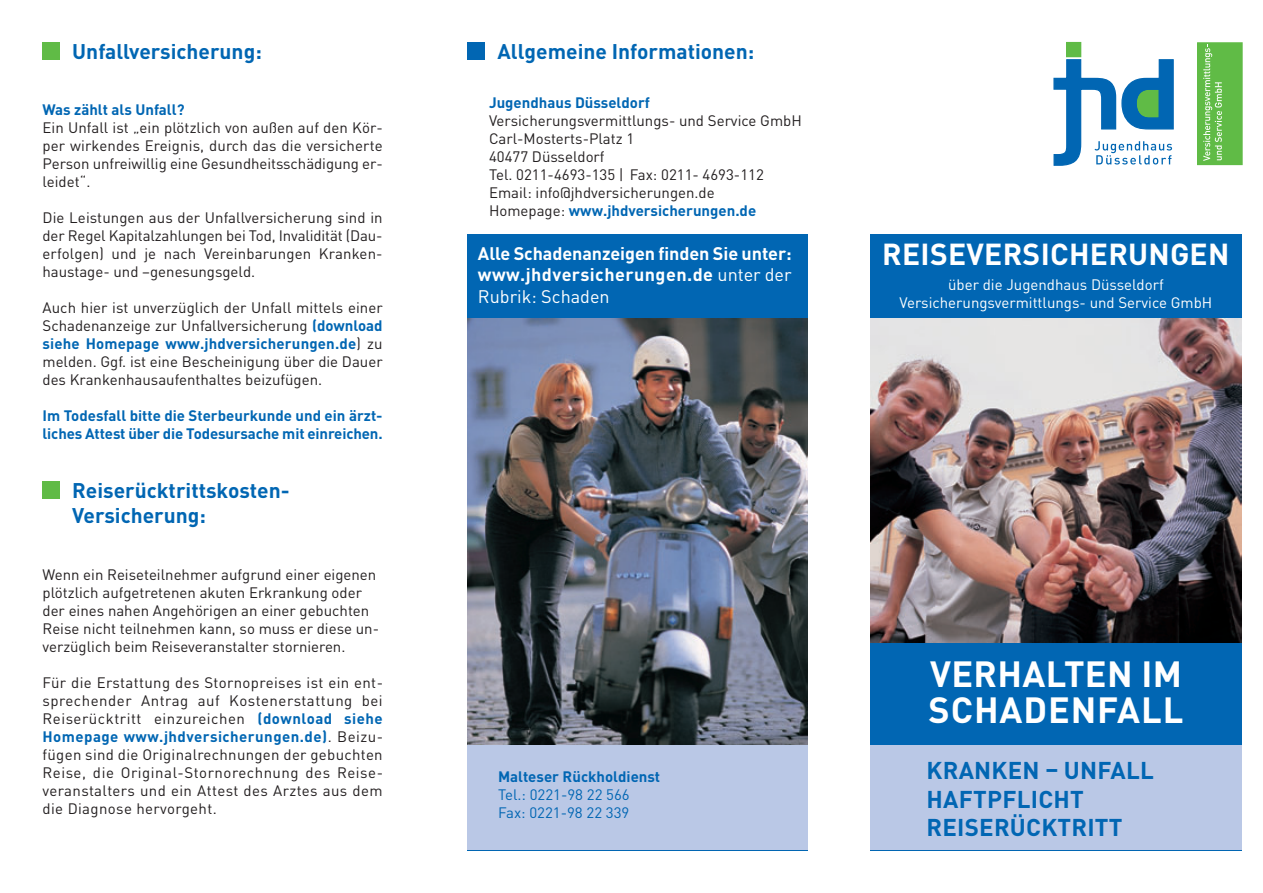
<style>
.page{position:relative;width:1263px;height:893px;background:#fff}
.page>*{position:absolute;margin:0;border:0;box-sizing:border-box;transform-origin:0 0}
.t1{font:700 36px/36px "DIN Pro";letter-spacing:.01em;color:#fff}
.t2{font:700 30px "DIN Pro";letter-spacing:.01em;color:#fff}
.t3{font:700 24px/28.8px "DIN Pro";letter-spacing:.01em;color:#0166b3}
.t4{font:700 21px/25.2px "DIN Pro";color:#0166b3}
.t5{font:700 18px/21.6px "DIN Pro";letter-spacing:-.005em;color:#fff;text-align:justify}
.t6{font:15px/18px "DIN Pro";color:#231f20;text-align:justify}
.t7{font:700 15px/18px "DIN Pro";color:#0166b3}
.t8{font:15px/18px "DIN Pro";color:#fff;text-align:center}
.t9{font:15px/18px "DIN Pro";color:#0166b3}
.s1{font-weight:700;color:#0166b3}
.s2{font-weight:400}
</style>
<div class="page">
<div style="left:468px;top:234px;width:340px;height:616px;background:#0166b3"></div>
<img style="left:468px;top:319px;width:340px;height:426px">
<div style="left:468px;top:43px;width:17px;height:17px;background:#0166b3"></div>
<div style="left:871px;top:234px;width:371px;height:616px;background:#0166b3"></div>
<div style="left:871px;top:745px;width:371px;height:105px;background:#bac8e6"></div>
<div style="left:467px;top:745px;width:341px;height:105px;background:#bac8e6"></div>
<img style="left:871px;top:319px;width:371px;height:323px">
<div style="left:1197px;top:43px;width:45px;height:122px;background:#60bb46"></div>
<div style="left:1197px;top:42px;width:46px;height:123px;border:1px solid #60bb46"></div>
<svg style="left:1203px;top:45px;width:19px;height:116px"></svg>
<div style="left:1066px;top:43px;width:15px;height:14px;background:#60bb46"></div>
<div style="left:1066px;top:42px;width:15px;height:15px;border:1px solid #60bb46"></div>
<svg style="left:1053px;top:59px;width:121px;height:107px"></svg>
<div style="left:43px;top:43px;width:17px;height:17px;background:#60bb46"></div>
<div style="left:43px;top:482px;width:17px;height:17px;background:#60bb46"></div>
<h3 class="t4" style="left:72px;top:40px;width:191px">Unfallversicherung:</h3>
<p class="t7" style="left:43px;top:102px;width:144px">Was zählt als Unfall?</p>
<p class="t6" style="left:43px;top:120px;width:342px">Ein Unfall ist „ein plötzlich von außen auf den Kör&shy;per wirkendes Ereignis, durch das die versicherte Person unfreiwillig eine Gesundheitsschädigung er&shy;leidet“.</p>
<p class="t6" style="left:43px;top:210px;width:342px">Die Leistungen aus der Unfallversicherung sind in der Regel Kapitalzahlungen bei Tod, Invalidität (Dau&shy;erfolgen) und je nach Vereinbarungen Kranken&shy;haustage- und –genesungsgeld.</p>
<p class="t6" style="left:43px;top:300px;width:342px">Auch hier ist unverzüglich der Unfall mittels einer Schadenanzeige zur Unfallversicherung <span class="s1">(download siehe Homepage www.jhdversicherungen.de</span>) zu melden. Ggf. ist eine Bescheinigung über die Dauer des Krankenhausaufenthaltes beizufügen.</p>
<p class="t7" style="left:43px;top:408px;width:342px">Im Todesfall bitte die Sterbeurkunde und ein ärzt&shy;liches Attest über die Todesursache mit einreichen.</p>
<h3 class="t4" style="left:72px;top:480px;width:219px">Reiserücktrittskosten-<br>Versicherung:</h3>
<p class="t6" style="left:43px;top:567px;width:338px;text-align:left">Wenn ein Reiseteilnehmer aufgrund einer eigenen plötzlich aufgetretenen akuten Erkrankung oder der eines nahen Angehörigen an einer gebuchten Reise nicht teilnehmen kann, so muss er diese un&shy;verzüglich beim Reiseveranstalter stornieren.</p>
<p class="t6" style="left:43px;top:675px;width:342px">Für die Erstattung des Stornopreises ist ein ent&shy;sprechender Antrag auf Kostenerstattung bei Reiserücktritt einzureichen <span class="s1">(download siehe Homepage www.jhdversicherungen.de)</span>. Beizu&shy;fügen sind die Originalrechnungen der gebuchten Reise, die Original-Stornorechnung des Reise&shy;veranstalters und ein Attest des Arztes aus dem die Diagnose hervorgeht.</p>
<h3 class="t4" style="left:497px;top:40px;width:258px">Allgemeine Informationen:</h3>
<p class="t7" style="left:489px;top:95px;width:162px">Jugendhaus Düsseldorf</p>
<p class="t6" style="left:489px;top:113px;width:314px;text-align:left">Versicherungsvermittlungs- und Service GmbH Carl-Mosterts-Platz 1<br>40477 Düsseldorf<br>Tel. 0211-4693-135 | Fax: 0211- 4693-112<br>Email: info@jhdversicherungen.de<br>Homepage: <span class="s1">www.jhdversicherungen.de</span></p>
<p class="t5" style="left:478px;top:244px;width:315px">Alle Schadenanzeigen finden Sie unter: www.jhdversicherungen.de <span class="s2">unter der Rubrik: Schaden</span></p>
<h2 class="t2" style="left:882px;top:244px;width:349px">REISEVERSICHERUNGEN</h2>
<p class="t8" style="left:899px;top:277px;width:314px">über die Jugendhaus Düsseldorf<br>Versicherungsvermittlungs- und Service GmbH</p>
<p class="t7" style="left:498px;top:769px;width:164px">Malteser Rückholdienst</p>
<p class="t9" style="left:498px;top:788px;width:133px">Tel.: 0221-98 22 566<br>Fax: 0221-98 22 339</p>
<h1 class="t1" style="left:929px;top:659px;width:256px">VERHALTEN IM<br>SCHADENFALL</h1>
<h3 class="t3" style="left:926px;top:758px;width:229px">KRANKEN – UNFALL<br>HAFTPFLICHT<br>REISERÜCKTRITT</h3>
</div>
